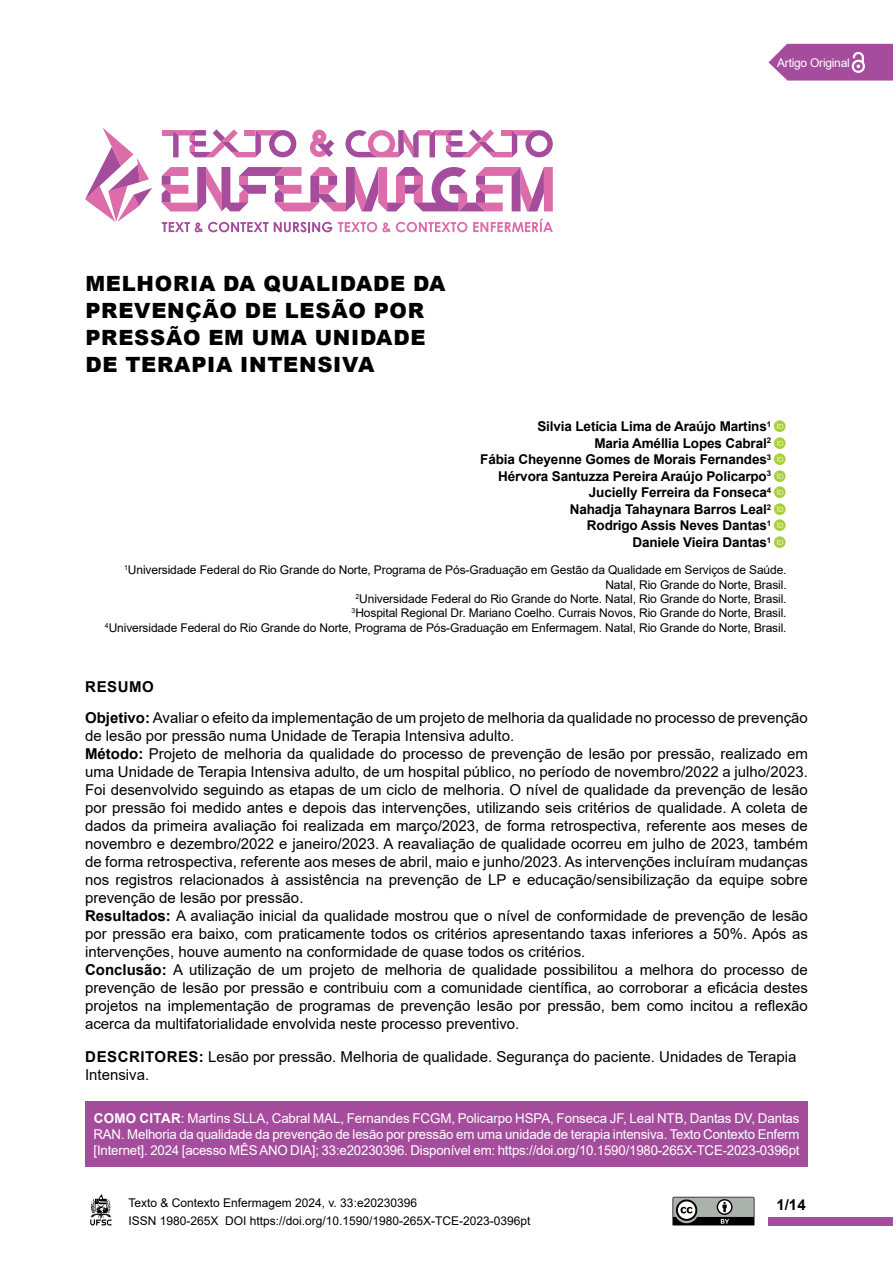
<style>
.page{position:relative;width:893px;height:1263px;background:#fff}
.page>*{position:absolute;margin:0;border:0;box-sizing:border-box;transform-origin:0 0}
.t1{font:900 21px/27px "Arial";letter-spacing:.035em;color:#000}
.t2{font:15px/18px "Arial";color:#000}
.t3{font:700 15px "Arial";color:#000}
.t4{font:13.5px/16.2px "Arial";letter-spacing:-.015em;color:#fff;text-align:justify}
.t5{font:700 13.5px/16.5px "Arial";letter-spacing:-.01em;color:#000;text-align:right}
.t6{font:12px/14.4px "Arial";letter-spacing:-.01em;color:#000}
.t7{font:12px "Arial";letter-spacing:-.02em;color:#fff}
.s1{font-weight:700}
</style>
<div class="page">
<div style="left:769px;top:1217px;width:124px;height:8px;background:#a54d9c"></div>
<svg style="left:90px;top:1194px;width:22px;height:31px"></svg>
<svg style="left:162px;top:167px;width:391px;height:45px"></svg>
<div style="left:162px;top:130px;width:11px;height:6px;background:#dd6daa"></div>
<svg style="left:173px;top:129px;width:123px;height:28px"></svg>
<svg style="left:310px;top:129px;width:243px;height:28px"></svg>
<svg style="left:162px;top:222px;width:106px;height:10px"></svg>
<svg style="left:274px;top:222px;width:58px;height:10px"></svg>
<svg style="left:338px;top:222px;width:129px;height:10px"></svg>
<svg style="left:473px;top:219px;width:80px;height:13px"></svg>
<svg style="left:85px;top:128px;width:67px;height:94px"></svg>
<svg style="left:768px;top:44px;width:125px;height:37px;background:#af61a7"></svg>
<svg style="left:672px;top:1197px;width:83px;height:29px;background:#777b78"></svg>
<div style="left:85px;top:1101px;width:723px;height:66px;background:#a54d9c"></div>
<h1 class="t1" style="left:85px;top:270px;width:362px">MELHORIA DA QUALIDADE DA<br>PREVENÇÃO DE LESÃO POR<br>PRESSÃO EM UMA UNIDADE<br>DE TERAPIA INTENSIVA</h1>
<p class="t7" style="left:777px;top:54px;width:74px">Artigo Original</p>
<p class="t5" style="left:480px;top:419px;width:292px">Silvia Letícia Lima de Araújo Martins<sup>1<br></sup>Maria Améllia Lopes Cabral<sup>2<br></sup>Fábia Cheyenne Gomes de Morais Fernandes<sup>3<br></sup>Hérvora Santuzza Pereira Araújo Policarpo<sup>3<br></sup>Jucielly Ferreira da Fonseca<sup>4<br></sup>Nahadja Tahaynara Barros Leal<sup>2<br></sup>Rodrigo Assis Neves Dantas<sup>1<br></sup>Daniele Vieira Dantas<sup>1</sup></p>
<p class="t6" style="left:105px;top:563px;width:683px;text-align:right"><sup>1</sup>Universidade Federal do Rio Grande do Norte, Programa de Pós-Graduação em Gestão da Qualidade em Serviços de Saúde.<br>Natal, Rio Grande do Norte, Brasil.<br><sup>2</sup>Universidade Federal do Rio Grande do Norte. Natal, Rio Grande do Norte, Brasil.<br><sup>3</sup>Hospital Regional Dr. Mariano Coelho. Currais Novos, Rio Grande do Norte, Brasil.<br><sup>4</sup>Universidade Federal do Rio Grande do Norte, Programa de Pós-Graduação em Enfermagem. Natal, Rio Grande do Norte, Brasil.</p>
<p class="t2" style="left:85px;top:671px;width:724px;line-height:30.8px"><span class="s1">RESUMO<br>Objetivo:</span> Avaliar o efeito da implementação de um projeto de melhoria da qualidade no processo de prevenção</p>
<p class="t2" style="left:85px;top:727px;width:724px">de lesão por pressão numa Unidade de Terapia Intensiva adulto.<br><span class="s1">Método:</span> Projeto de melhoria da qualidade do processo de prevenção de lesão por pressão, realizado em uma Unidade de Terapia Intensiva adulto, de um hospital público, no período de novembro/2022 a julho/2023.<br>Foi desenvolvido seguindo as etapas de um ciclo de melhoria. O nível de qualidade da prevenção de lesão por pressão foi medido antes e depois das intervenções, utilizando seis critérios de qualidade. A coleta de dados da primeira avaliação foi realizada em março/2023, de forma retrospectiva, referente aos meses de novembro e dezembro/2022 e janeiro/2023. A reavaliação de qualidade ocorreu em julho de 2023, também de forma retrospectiva, referente aos meses de abril, maio e junho/2023. As intervenções incluíram mudanças nos registros relacionados à assistência na prevenção de LP e educação/sensibilização da equipe sobre prevenção de lesão por pressão.<br><span class="s1">Resultados:</span> A avaliação inicial da qualidade mostrou que o nível de conformidade de prevenção de lesão por pressão era baixo, com praticamente todos os critérios apresentando taxas inferiores a 50%. Após as intervenções, houve aumento na conformidade de quase todos os critérios.<br><span class="s1">Conclusão:</span> A utilização de um projeto de melhoria de qualidade possibilitou a melhora do processo de prevenção de lesão por pressão e contribuiu com a comunidade científica, ao corroborar a eficácia destes projetos na implementação de programas de prevenção lesão por pressão, bem como incitou a reflexão acerca da multifatorialidade envolvida neste processo preventivo.</p>
<p class="t2" style="left:85px;top:1047px;width:713px"><span class="s1">DESCRITORES:</span> Lesão por pressão. Melhoria de qualidade. Segurança do paciente. Unidades de Terapia<br>Intensiva.</p>
<p class="t4" style="left:94px;top:1110px;width:708px"><span class="s1">COMO CITAR</span>: Martins SLLA, Cabral MAL, Fernandes FCGM, Policarpo HSPA, Fonseca JF, Leal NTB, Dantas DV, Dantas RAN. Melhoria da qualidade da prevenção de lesão por pressão em uma unidade de terapia intensiva. Texto Contexto Enferm [Internet]. 2024 [acesso MÊS ANO DIA]; 33:e20230396. Disponível em: https://doi.org/10.1590/1980-265X-TCE-2023-0396pt</p>
<p class="t6" style="left:128px;top:1194px;width:404px;line-height:18px">Texto &amp; Contexto Enfermagem 2024, v. 33:e20230396<br>ISSN 1980-265X DOI https://doi.org/10.1590/1980-265X-TCE-2023-0396pt</p>
<p class="t3" style="left:776px;top:1194px;width:31px">1/14</p>
</div>
